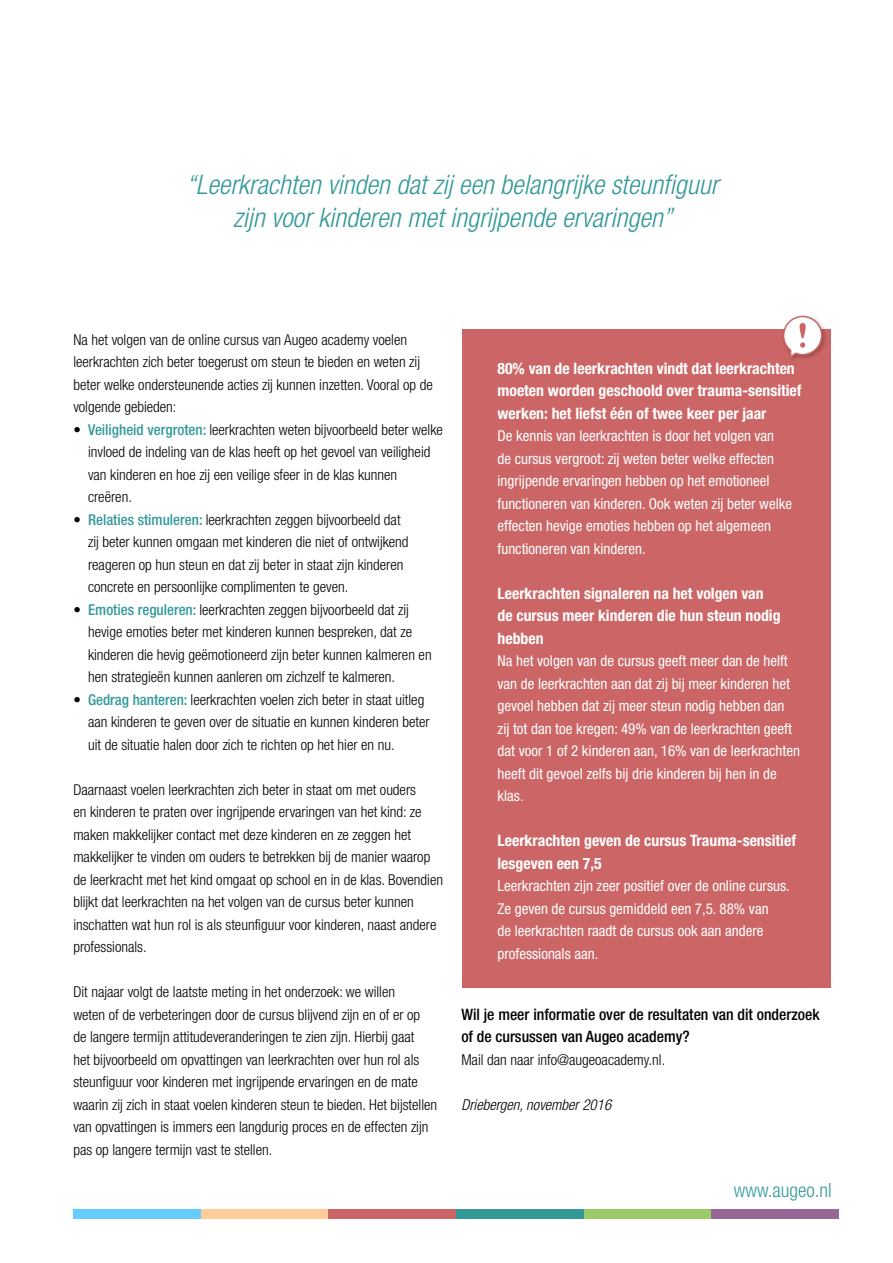
<style>
.page{position:relative;width:893px;height:1263px;background:#fff}
.page>*{position:absolute;margin:0;border:0;box-sizing:border-box;transform-origin:0 0}
.t1{font:italic 300 condensed 27px/33px "Helvetica Neue";color:#349999;text-align:center}
.t2{font:300 condensed 19.5px "Helvetica Neue";color:#349999}
.t3{font:700 condensed 15.75px/22.5px "Helvetica Neue";color:#fff}
.t4{font:500 condensed 15.75px/22.5px "Helvetica Neue";color:#000}
.t5{font:300 condensed 15px/22.5px "Helvetica Neue";color:#000}
.t6{font:condensed 15px/22.5px "Helvetica Neue";color:#fff}
.t7{font:italic 300 condensed 15px "Helvetica Neue";color:#000}
.s1{font-weight:500;color:#349999}
</style>
<div class="page">
<div style="left:73px;top:1209px;width:128px;height:9px;background:#6cf"></div>
<div style="left:201px;top:1209px;width:128px;height:9px;background:#fc9"></div>
<div style="left:456px;top:1209px;width:128px;height:9px;background:#399"></div>
<div style="left:329px;top:1209px;width:127px;height:9px;background:#c66"></div>
<div style="left:584px;top:1209px;width:127px;height:9px;background:#9c6"></div>
<div style="left:711px;top:1209px;width:128px;height:9px;background:#969"></div>
<div style="left:463px;top:329px;width:368px;height:659px;background:#c66"></div>
<div style="left:781px;top:313px;width:47px;height:51px;background:#000;opacity:.25"></div>
<svg style="left:782px;top:315px;width:41px;height:45px"></svg>
<h1 class="t1" style="left:186px;top:168px;width:533px">“Leerkrachten vinden dat zij een belangrijke steunfiguur zijn voor kinderen met ingrijpende ervaringen”</h1>
<p class="t5" style="left:73px;top:328px;width:361px">Na het volgen van de online cursus van Augeo academy voelen leerkrachten zich beter toegerust om steun te bieden en weten zij beter welke ondersteunende acties zij kunnen inzetten. Vooral op de volgende gebieden:</p>
<p class="t5" style="left:88px;top:418px;width:356px;text-indent:-15px">• <span class="s1">Veiligheid vergroten:</span> leerkrachten weten bijvoorbeeld beter welke invloed de indeling van de klas heeft op het gevoel van veiligheid van kinderen en hoe zij een veilige sfeer in de klas kunnen creëren.</p>
<p class="t5" style="left:88px;top:508px;width:322px;text-indent:-15px">• <span class="s1">Relaties stimuleren:</span> leerkrachten zeggen bijvoorbeeld dat zij beter kunnen omgaan met kinderen die niet of ontwijkend reageren op hun steun en dat zij beter in staat zijn kinderen concrete en persoonlijke complimenten te geven.</p>
<p class="t5" style="left:88px;top:598px;width:345px;text-indent:-15px">• <span class="s1">Emoties reguleren:</span> leerkrachten zeggen bijvoorbeeld dat zij hevige emoties beter met kinderen kunnen bespreken, dat ze kinderen die hevig geëmotioneerd zijn beter kunnen kalmeren en hen strategieën kunnen aanleren om zichzelf te kalmeren.</p>
<p class="t5" style="left:88px;top:688px;width:343px;text-indent:-15px">• <span class="s1">Gedrag hanteren:</span> leerkrachten voelen zich beter in staat uitleg aan kinderen te geven over de situatie en kunnen kinderen beter uit de situatie halen door zich te richten op het hier en nu.</p>
<p class="t5" style="left:73px;top:778px;width:371px">Daarnaast voelen leerkrachten zich beter in staat om met ouders<br>en kinderen te praten over ingrijpende ervaringen van het kind: ze maken makkelijker contact met deze kinderen en ze zeggen het makkelijker te vinden om ouders te betrekken bij de manier waarop de leerkracht met het kind omgaat op school en in de klas. Bovendien blijkt dat leerkrachten na het volgen van de cursus beter kunnen inschatten wat hun rol is als steunfiguur voor kinderen, naast andere professionals.</p>
<p class="t5" style="left:73px;top:981px;width:365px">Dit najaar volgt de laatste meting in het onderzoek: we willen<br>weten of de verbeteringen door de cursus blijvend zijn en of er op<br>de langere termijn attitudeveranderingen te zien zijn. Hierbij gaat<br>het bijvoorbeeld om opvattingen van leerkrachten over hun rol als steunfiguur voor kinderen met ingrijpende ervaringen en de mate waarin zij zich in staat voelen kinderen steun te bieden. Het bijstellen van opvattingen is immers een langdurig proces en de effecten zijn pas op langere termijn vast te stellen.</p>
<p class="t3" style="left:497px;top:357px;width:306px">80% van de leerkrachten vindt dat leerkrachten moeten worden geschoold over trauma-sensitief werken: het liefst één of twee keer per jaar</p>
<p class="t6" style="left:497px;top:425px;width:296px">De kennis van leerkrachten is door het volgen van<br>de cursus vergroot: zij weten beter welke effecten ingrijpende ervaringen hebben op het emotioneel functioneren van kinderen. Ook weten zij beter welke effecten hevige emoties hebben op het algemeen functioneren van kinderen.</p>
<p class="t3" style="left:497px;top:582px;width:285px">Leerkrachten signaleren na het volgen van de cursus meer kinderen die hun steun nodig hebben</p>
<p class="t6" style="left:497px;top:650px;width:304px">Na het volgen van de cursus geeft meer dan de helft van de leerkrachten aan dat zij bij meer kinderen het gevoel hebben dat zij meer steun nodig hebben dan zij tot dan toe kregen: 49% van de leerkrachten geeft dat voor 1 of 2 kinderen aan, 16% van de leerkrachten heeft dit gevoel zelfs bij drie kinderen bij hen in de klas.</p>
<p class="t3" style="left:497px;top:829px;width:300px">Leerkrachten geven de cursus Trauma-sensitief lesgeven een 7,5</p>
<p class="t6" style="left:497px;top:875px;width:294px">Leerkrachten zijn zeer positief over de online cursus.<br>Ze geven de cursus gemiddeld een 7,5. 88% van<br>de leerkrachten raadt de cursus ook aan andere professionals aan.</p>
<p class="t4" style="left:461px;top:1003px;width:360px">Wil je meer informatie over de resultaten van dit onderzoek of de cursussen van Augeo academy?</p>
<p class="t5" style="left:461px;top:1048px;width:205px">Mail dan naar info@augeoacademy.nl.</p>
<p class="t7" style="left:461px;top:1096px;width:151px">Driebergen, november 2016</p>
<h2 class="t2" style="left:734px;top:1179px;width:99px">www.augeo.nl</h2>
</div>
